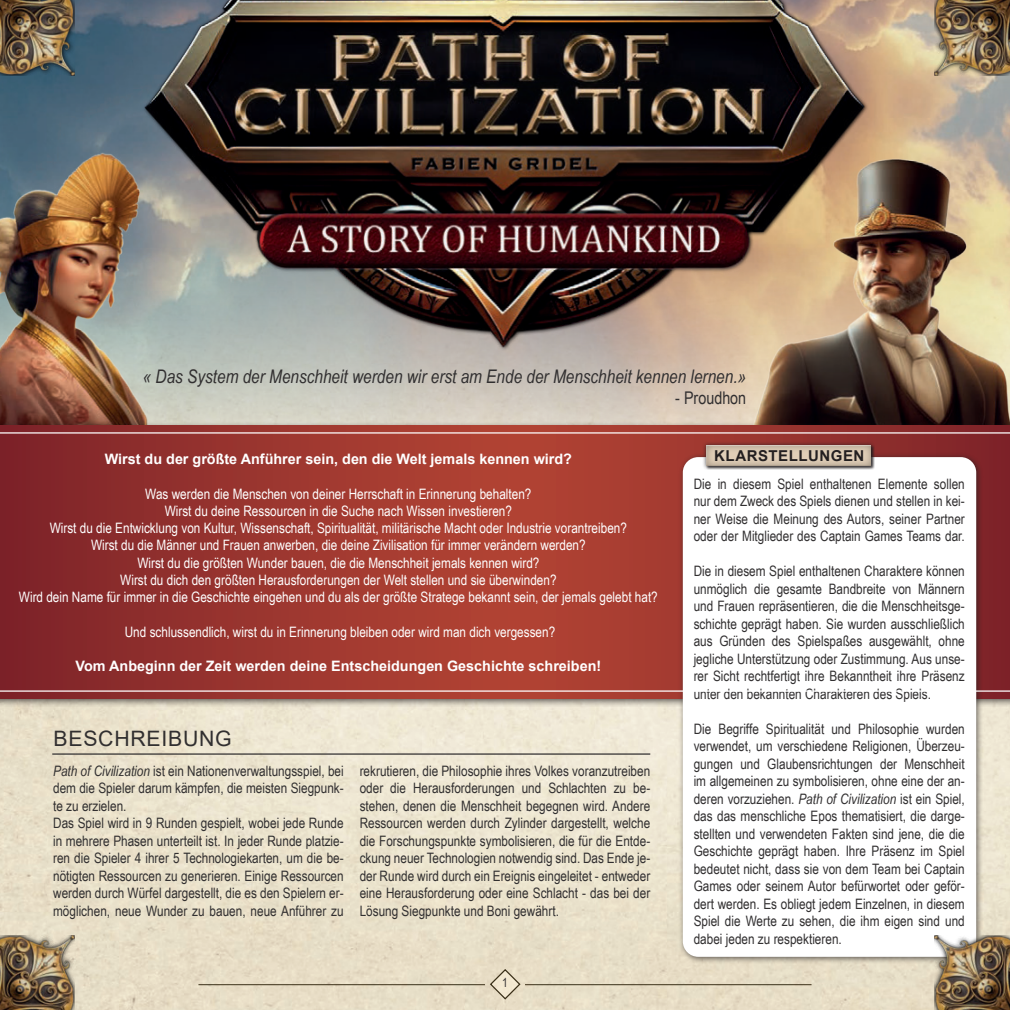
<style>
.page{position:relative;width:1010px;height:1010px;background:#fff}
.page>*{position:absolute;margin:0;border:0;box-sizing:border-box;transform-origin:0 0}
.t1{font:21.25px "Arial";letter-spacing:.035em;color:#312f30}
.t2{font:italic 18.75px "Arial Narrow";color:#312f30}
.t3{font:17.5px "Arial Narrow";color:#312f30}
.t4{font:700 15px "Arial";letter-spacing:.035em;color:#231f20}
.t5{font:14.38px/17.5px "Arial Narrow";color:#312f30;text-align:justify}
.t6{font:14.38px/17.2px "Arial Narrow";color:#fff;text-align:center}
.t7{font:700 14.38px "Arial";color:#fff}
.t8{font:12.5px "Arial Narrow";color:#312f30}
.s1{font-style:italic}
</style>
<div class="page">
<svg style="left:489px;top:968px;width:32px;height:32px"></svg>
<hr style="left:198px;top:984px;width:287px;height:1px;background:#312f30">
<hr style="left:525px;top:984px;width:286px;height:1px;background:#312f30">
<img style="left:0;top:0;width:1010px;height:422px">
<img style="left:137px;top:0;width:735px;height:381px">
<img style="left:722px;top:141px;width:288px;height:281px">
<img style="left:0;top:122px;width:209px;height:300px">
<div style="left:0;top:422px;width:1010px;height:285px;background:#231f20;opacity:.75"></div>
<svg style="left:0;top:426px;width:1010px;height:272px;background:#9b362f"></svg>
<hr style="left:52px;top:753px;width:598px;height:2px;background:#312f30">
<div style="left:678px;top:452px;width:305px;height:512px;background:#231f20;opacity:.69"></div>
<div style="left:683px;top:457px;width:293px;height:500px;background:#fff;border-radius:15px"></div>
<div style="left:702px;top:441px;width:173px;height:29px;background:#231f20;opacity:.75"></div>
<svg style="left:704px;top:443px;width:167px;height:24px"></svg>
<div style="left:705px;top:444px;width:166px;height:22px;background:#742d2a"></div>
<svg style="left:705px;top:445px;width:166px;height:22px;background:#cebda9"></svg>
<hr style="left:0;top:432px;width:1010px;height:1px;background:#fff">
<hr style="left:0;top:690px;width:1010px;height:2px;background:#fff">
<img style="left:934px;top:0;width:76px;height:75px">
<img style="left:0;top:0;width:75px;height:75px">
<img style="left:0;top:935px;width:75px;height:75px">
<img style="left:934px;top:935px;width:76px;height:75px">
<h2 class="t2" style="left:143px;top:369px;width:605px">« Das System der Menschheit werden wir erst am Ende der Menschheit kennen lernen.»</h2>
<p class="t3" style="left:675px;top:391px;width:72px">- Proudhon</p>
<p class="t7" style="left:105px;top:453px;width:469px">Wirst du der größte Anführer sein, den die Welt jemals kennen wird?</p>
<p class="t6" style="left:19px;top:486px;width:640px">Was werden die Menschen von deiner Herrschaft in Erinnerung behalten?<br>Wirst du deine Ressourcen in die Suche nach Wissen investieren?<br>Wirst du die Entwicklung von Kultur, Wissenschaft, Spiritualität, militärische Macht oder Industrie vorantreiben?<br>Wirst du die Männer und Frauen anwerben, die deine Zivilisation für immer verändern werden?<br>Wirst du die größten Wunder bauen, die die Menschheit jemals kennen wird?<br>Wirst du dich den größten Herausforderungen der Welt stellen und sie überwinden?<br>Wird dein Name für immer in die Geschichte eingehen und du als der größte Stratege bekannt sein, der jemals gelebt hat?</p>
<p class="t6" style="left:125px;top:624px;width:432px">Und schlussendlich, wirst du in Erinnerung bleiben oder wird man dich vergessen?</p>
<p class="t7" style="left:76px;top:660px;width:527px">Vom Anbeginn der Zeit werden deine Entscheidungen Geschichte schreiben!</p>
<h1 class="t1" style="left:54px;top:726px;width:180px">BESCHREIBUNG</h1>
<p class="t5" style="left:53px;top:763px;width:292px;text-align:left"><span class="s1">Path of Civilization</span> ist ein Nationenverwaltungsspiel, bei dem die Spieler darum kämpfen, die meisten Siegpunk&shy;te zu erzielen.<br>Das Spiel wird in 9 Runden gespielt, wobei jede Runde in mehrere Phasen unterteilt ist. In jeder Runde platzie&shy;ren die Spieler 4 ihrer 5 Technologiekarten, um die be&shy;nötigten Ressourcen zu generieren. Einige Ressourcen werden durch Würfel dargestellt, die es den Spielern er&shy;möglichen, neue Wunder zu bauen, neue Anführer zu</p>
<p class="t5" style="left:360px;top:763px;width:292px">rekrutieren, die Philosophie ihres Volkes voranzutreiben oder die Herausforderungen und Schlachten zu be&shy;stehen, denen die Menschheit begegnen wird. Andere Ressourcen werden durch Zylinder dargestellt, welche die Forschungspunkte symbolisieren, die für die Entde&shy;ckung neuer Technologien notwendig sind. Das Ende je&shy;der Runde wird durch ein Ereignis eingeleitet - entweder eine Herausforderung oder eine Schlacht - das bei der Lösung Siegpunkte und Boni gewährt.</p>
<p class="t8" style="left:502px;top:977px;width:7px">1</p>
<p class="t4" style="left:714px;top:450px;width:152px">KLARSTELLUNGEN</p>
<p class="t5" style="left:694px;top:476px;width:273px">Die in diesem Spiel enthaltenen Elemente sollen nur dem Zweck des Spiels dienen und stellen in kei&shy;ner Weise die Meinung des Autors, seiner Partner oder der Mitglieder des Captain Games Teams dar.</p>
<p class="t5" style="left:694px;top:564px;width:273px">Die in diesem Spiel enthaltenen Charaktere können unmöglich die gesamte Bandbreite von Männern und Frauen repräsentieren, die die Menschheitsge&shy;schichte geprägt haben. Sie wurden ausschließlich aus Gründen des Spielspaßes ausgewählt, ohne jegliche Unterstützung oder Zustimmung. Aus unse&shy;rer Sicht rechtfertigt ihre Bekanntheit ihre Präsenz unter den bekannten Charakteren des Spiels.</p>
<p class="t5" style="left:694px;top:721px;width:273px">Die Begriffe Spiritualität und Philosophie wurden verwendet, um verschiedene Religionen, Überzeu&shy;gungen und Glaubensrichtungen der Menschheit im allgemeinen zu symbolisieren, ohne eine der an&shy;deren vorzuziehen. <span class="s1">Path of Civilization</span> ist ein Spiel, das das menschliche Epos thematisiert, die darge&shy;stellten und verwendeten Fakten sind jene, die die Geschichte geprägt haben. Ihre Präsenz im Spiel bedeutet nicht, dass sie von dem Team bei Captain Games oder seinem Autor befürwortet oder geför&shy;dert werden. Es obliegt jedem Einzelnen, in diesem Spiel die Werte zu sehen, die ihm eigen sind und dabei jeden zu respektieren.</p>
</div>
